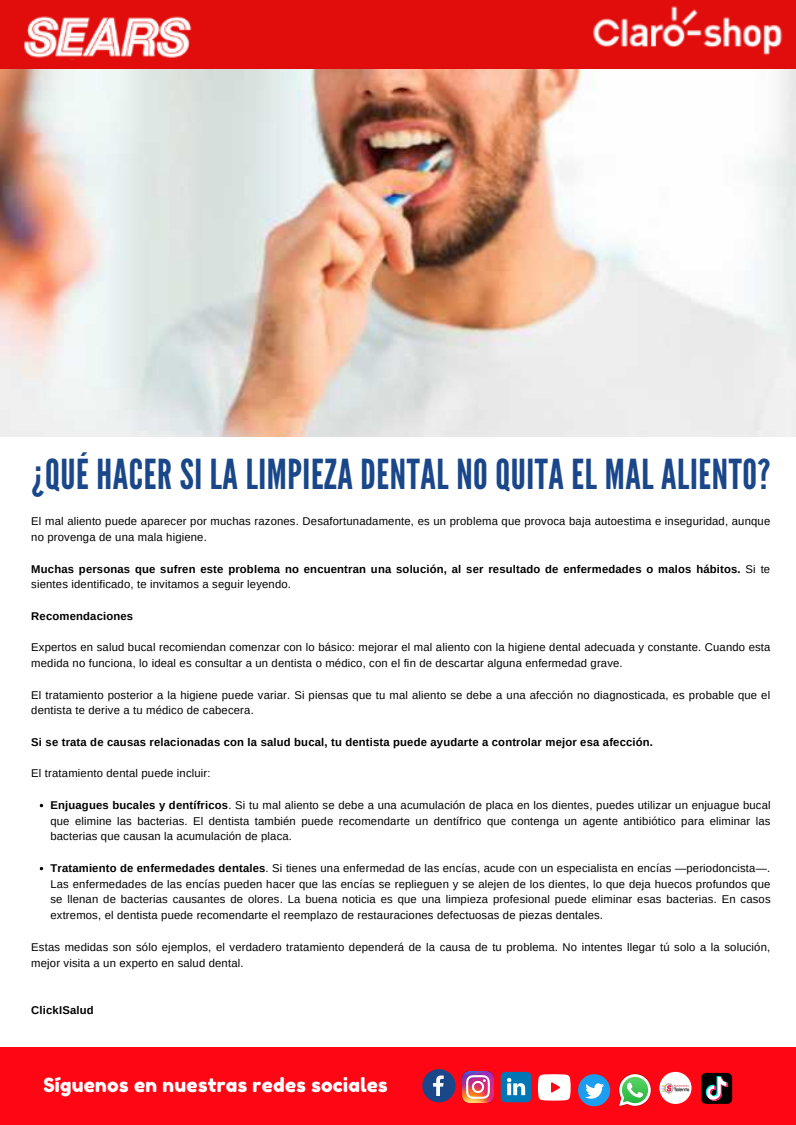
<style>
.page{position:relative;width:796px;height:1125px;background:#fff}
.page>*{position:absolute;margin:0;border:0;box-sizing:border-box;transform-origin:0 0}
.t1{font:41.25px "League Gothic";letter-spacing:.015em;color:#1a4789}
.t2{font:19.35px "Fredoka One";letter-spacing:.015em;color:#fff}
.t3{font:11.25px/15.8px "Arimo";letter-spacing:.015em;color:#000}
.t4{font:700 11.25px/15.8px "Arimo";letter-spacing:.015em;color:#000}
.s1{font-weight:400}
.s2{font-weight:700}
</style>
<div class="page">
<img style="left:0;top:0;width:795px;height:436px">
<div style="left:0;top:1047px;width:795px;height:78px;background:#ff0615"></div>
<svg style="left:422px;top:1069px;width:33px;height:33px"></svg>
<img style="left:462px;top:1071px;width:31px;height:31px">
<svg style="left:500px;top:1072px;width:31px;height:30px"></svg>
<svg style="left:538px;top:1074px;width:32px;height:27px"></svg>
<svg style="left:578px;top:1074px;width:32px;height:32px"></svg>
<img style="left:618px;top:1073px;width:34px;height:34px">
<svg style="left:619px;top:1074px;width:31px;height:32px"></svg>
<div style="left:659px;top:1072px;width:32px;height:32px;background:#fff;border-radius:50%"></div>
<svg style="left:701px;top:1073px;width:31px;height:31px"></svg>
<img style="left:659px;top:1083px;width:32px;height:11px">
<h1 class="t1" style="left:32px;top:451px;width:740px">¿QUÉ HACER SI LA LIMPIEZA DENTAL NO QUITA EL MAL ALIENTO?</h1>
<p class="t3" style="left:31px;top:514px;width:740px">El mal aliento puede aparecer por muchas razones. Desafortunadamente, es un problema que provoca baja autoestima e inseguridad, aunque no provenga de una mala higiene.</p>
<p class="t4" style="left:31px;top:561px;width:740px">Muchas personas que sufren este problema no encuentran una solución, al ser resultado de enfermedades o malos hábitos. <span class="s1">Si te sientes identificado, te invitamos a seguir leyendo.</span></p>
<p class="t4" style="left:31px;top:608px;width:103px">Recomendaciones</p>
<p class="t3" style="left:31px;top:640px;width:740px">Expertos en salud bucal recomiendan comenzar con lo básico: mejorar el mal aliento con la higiene dental adecuada y constante. Cuando esta medida no funciona, lo ideal es consultar a un dentista o médico, con el fin de descartar alguna enfermedad grave.</p>
<p class="t3" style="left:31px;top:687px;width:740px">El tratamiento posterior a la higiene puede variar. Si piensas que tu mal aliento se debe a una afección no diagnosticada, es probable que el dentista te derive a tu médico de cabecera.</p>
<p class="t4" style="left:31px;top:734px;width:623px">Si se trata de causas relacionadas con la salud bucal, tu dentista puede ayudarte a controlar mejor esa afección.</p>
<p class="t3" style="left:31px;top:766px;width:181px">El tratamiento dental puede incluir:</p>
<p class="t3" style="left:50px;top:797px;width:721px;text-align:justify"><span class="s2">Enjuagues bucales y dentífricos</span>. Si tu mal aliento se debe a una acumulación de placa en los dientes, puedes utilizar un enjuague bucal que elimine las bacterias. El dentista también puede recomendarte un dentífrico que contenga un agente antibiótico para eliminar las bacterias que causan la acumulación de placa.</p>
<p class="t3" style="left:50px;top:860px;width:721px;text-align:justify"><span class="s2">Tratamiento de enfermedades dentales</span>. Si tienes una enfermedad de las encías, acude con un especialista en encías —periodoncista—.<br>Las enfermedades de las encías pueden hacer que las encías se replieguen y se alejen de los dientes, lo que deja huecos profundos que se llenan de bacterias causantes de olores. La buena noticia es que una limpieza profesional puede eliminar esas bacterias. En casos extremos, el dentista puede recomendarte el reemplazo de restauraciones defectuosas de piezas dentales.</p>
<p class="t3" style="left:31px;top:939px;width:740px">Estas medidas son sólo ejemplos, el verdadero tratamiento dependerá de la causa de tu problema. No intentes llegar tú solo a la solución, mejor visita a un experto en salud dental.</p>
<p class="t4" style="left:31px;top:1002px;width:64px">ClickISalud</p>
<h2 class="t2" style="left:43px;top:1074px;width:346px">Síguenos en nuestras redes sociales</h2>
</div>
